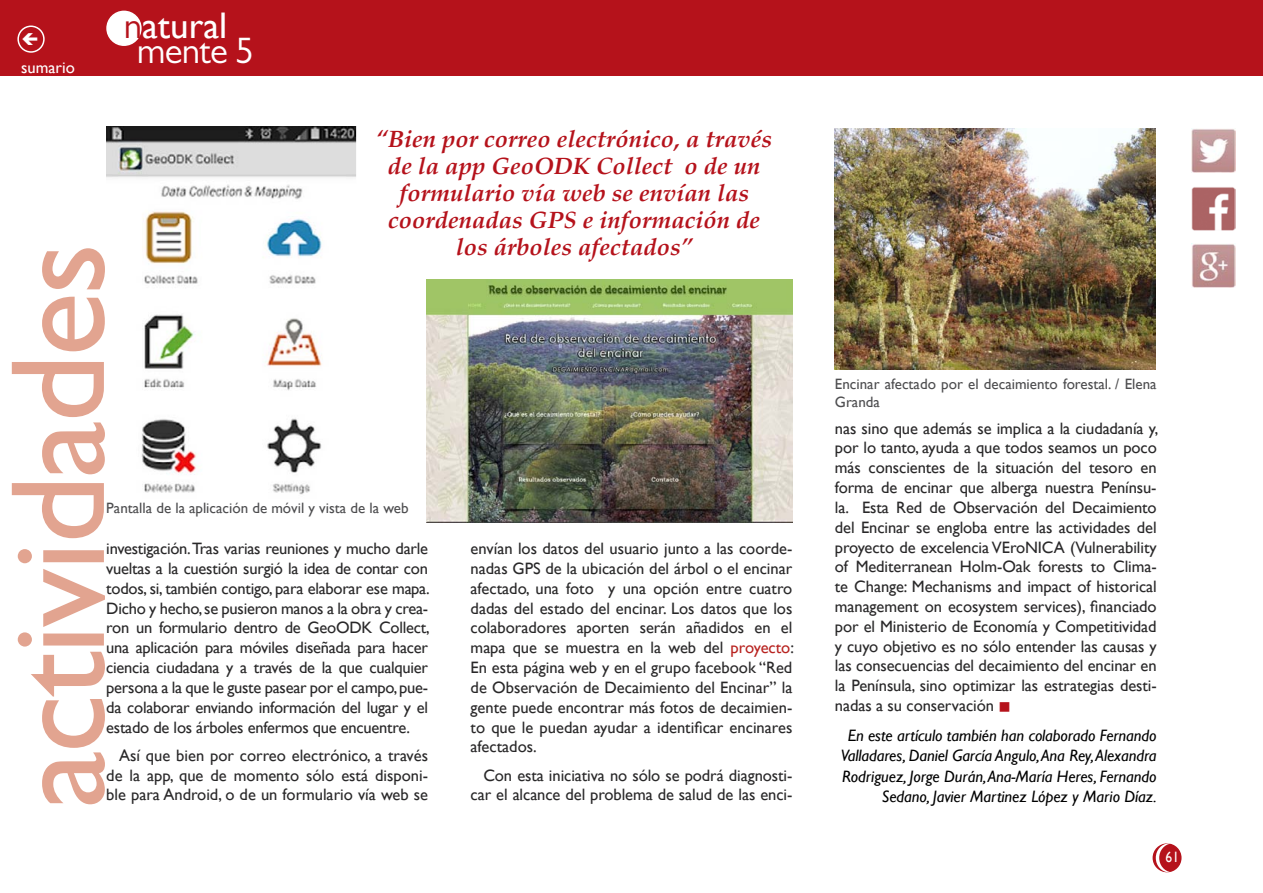
<style>
.page{position:relative;width:1263px;height:893px;background:#fff}
.page>*{position:absolute;margin:0;border:0;box-sizing:border-box;transform-origin:0 0}
.t1{font:135px "Gill Sans";letter-spacing:-.02em;color:#e2a490}
.t2{font:37.05px "Gill Sans";color:#fff}
.t3{font:37.05px "Gill Sans MT Pro";letter-spacing:-.02em;color:#fff}
.t4{font:italic 700 24px/27px "Palatino";color:#b5121b;text-align:center}
.t5{font:16.5px/19.8px "Gill Sans";letter-spacing:-.005em;color:#292829;text-align:justify}
.t6{font:italic 16.5px/20.1px "Gill Sans";letter-spacing:-.005em;color:#000;text-align:right}
.t7{font:16.5px "Gill Sans";color:#fff}
.t8{font:15px/18px "Gill Sans";color:#4d4d4f}
.t9{font:15px "Gill Sans";color:#fff;scale:.9 1}
.s1{font-family:"Gill Sans MT Pro";color:#b5121b}
.s2{color:#b82320}
.s3{color:#b5121b}
</style>
<div class="page">
<div style="left:1153px;top:844px;width:28px;height:28px;background:#b5121b;border-radius:50%"></div>
<div style="left:1152px;top:843px;width:29px;height:29px;border:2px solid #b5121b;border-radius:50%"></div>
<div style="left:0;top:0;width:1263px;height:76px;background:#b5121b"></div>
<div style="left:107px;top:11px;width:34px;height:34px;background:#fff;border-radius:50%"></div>
<div style="left:106px;top:11px;width:36px;height:35px;border:2px solid #fff;border-radius:50%"></div>
<svg style="left:1156px;top:843px;width:15px;height:29px"></svg>
<div style="left:17px;top:26px;width:28px;height:27px;border:2px solid #fff;border-radius:50%"></div>
<img style="left:1191px;top:187px;width:44px;height:43px">
<img style="left:1191px;top:129px;width:44px;height:44px">
<img style="left:1191px;top:244px;width:44px;height:44px">
<img style="left:106px;top:127px;width:250px;height:368px">
<img style="left:835px;top:129px;width:320px;height:240px">
<img style="left:427px;top:279px;width:365px;height:244px">
<p class="t7" style="left:21px;top:58px;width:55px">sumario</p>
<h2 class="t2" style="left:124px;top:4px;width:105px"><span class="s1">n</span>atural</h2>
<h2 class="t3" style="left:137px;top:28px;width:119px">mente 5</h2>
<h3 class="t4" style="left:376px;top:125px;width:398px">“Bien por correo electrónico, a través de la app GeoODK Collect o de un formulario vía web se envían las coordenadas GPS e información de los árboles afectados”</h3>
<h1 class="t1" style="left:-20px;top:808px;width:566px;rotate:-90deg">actividades</h1>
<p class="t8" style="left:106px;top:499px;width:304px">Pantalla de la aplicación de móvil y vista de la web</p>
<p class="t5" style="left:471px;top:539px;width:325px">envían los datos del usuario junto a las coorde&shy;nadas GPS de la ubicación del árbol o el encinar afectado, una foto y una opción entre cuatro dadas del estado del encinar. Los datos que los colaboradores aporten serán añadidos en el mapa que se muestra en la web del <span class="s2">proyecto</span>:<br>En esta página web y en el grupo facebook “Red de Observación de Decaimiento del Encinar” la gente puede encontrar más fotos de decaimien&shy;to que le puedan ayudar a identificar encinares afectados.</p>
<p class="t5" style="left:471px;top:765px;width:323px;text-align:right">Con esta iniciativa no sólo se podrá diagnosti&shy;car el alcance del problema de salud de las enci-</p>
<p class="t5" style="left:106px;top:539px;width:325px">investigación. Tras varias reuniones y mucho darle vueltas a la cuestión surgió la idea de contar con todos, si, también contigo, para elaborar ese mapa.<br>Dicho y hecho, se pusieron manos a la obra y crea&shy;ron un formulario dentro de GeoODK Collect, una aplicación para móviles diseñada para hacer ciencia ciudadana y a través de la que cualquier persona a la que le guste pasear por el campo, pue&shy;da colaborar enviando información del lugar y el estado de los árboles enfermos que encuentre.</p>
<p class="t5" style="left:106px;top:746px;width:323px;text-indent:13px">Así que bien por correo electrónico, a través de la app, que de momento sólo está disponi&shy;ble para Android, o de un formulario vía web se</p>
<p class="t8" style="left:835px;top:375px;width:323px">Encinar afectado por el decaimiento forestal. / Elena<br>Granda</p>
<p class="t5" style="left:835px;top:419px;width:325px">nas sino que además se implica a la ciudadanía y, por lo tanto, ayuda a que todos seamos un poco más conscientes de la situación del tesoro en forma de encinar que alberga nuestra Penínsu&shy;la. Esta Red de Observación del Decaimiento del Encinar se engloba entre las actividades del proyecto de excelencia VEroNICA (Vulnerability of Mediterranean Holm-Oak forests to Clima&shy;te Change: Mechanisms and impact of historical management on ecosystem services), financiado por el Ministerio de Economía y Competitividad y cuyo objetivo es no sólo entender las causas y las consecuencias del decaimiento del encinar en la Península, sino optimizar las estrategias desti&shy;nadas a su conservación <span class="s3">■</span></p>
<p class="t6" style="left:841px;top:726px;width:317px">En este artículo también han colaborado Fernando Valladares, Daniel García Angulo, Ana Rey, Alexandra Rodriguez, Jorge Durán, Ana-María Heres, Fernando Sedano, Javier Martinez López y Mario Díaz.</p>
<p class="t9" style="left:1165px;top:849px;width:16px">61</p>
</div>
